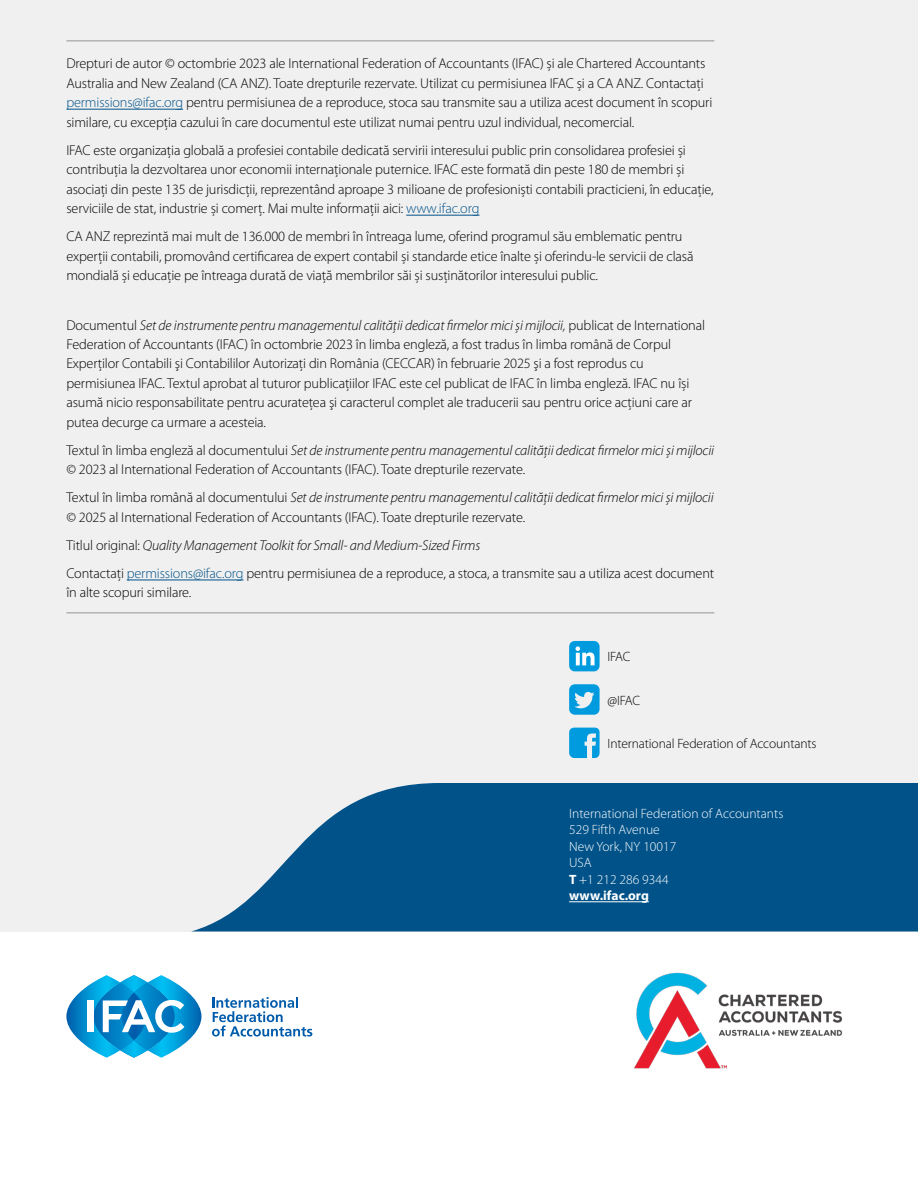
<style>
.page{position:relative;width:918px;height:1188px;background:#fff}
.page>*{position:absolute;margin:0;border:0;box-sizing:border-box;transform-origin:0 0}
.t1{font:300 14.25px/19.5px "Myriad Pro";letter-spacing:-.01em;color:#000}
.t2{font:300 13.5px/16.5px "Myriad Pro";color:#fff}
.t3{font:300 13.5px "Myriad Pro";letter-spacing:-.01em;color:#000}
.s1{color:#005289}
.s2{font-style:italic}
.s3{font-weight:700}
</style>
<div class="page">
<div style="left:0;top:0;width:918px;height:932px;background:#f0f0f0"></div>
<hr style="left:66px;top:109px;width:117px;height:1px;background:#005289">
<hr style="left:406px;top:215px;width:74px;height:1px;background:#005289">
<hr style="left:127px;top:580px;width:117px;height:1px;background:#005289">
<hr style="left:66px;top:40px;width:648px;height:1px;background:#939598">
<hr style="left:66px;top:612px;width:648px;height:1px;background:#939598">
<svg style="left:191px;top:783px;width:727px;height:149px;fill:#005289"></svg>
<svg style="left:66px;top:975px;width:135px;height:83px"></svg>
<svg style="left:212px;top:997px;width:100px;height:40px"></svg>
<img style="left:634px;top:973px;width:209px;height:96px">
<hr style="left:569px;top:901px;width:80px;height:1px;background:#fff">
<svg style="left:569px;top:728px;width:31px;height:30px"></svg>
<svg style="left:569px;top:684px;width:31px;height:31px"></svg>
<svg style="left:569px;top:641px;width:31px;height:30px"></svg>
<p class="t1" style="left:66px;top:54px;width:648px">Drepturi de autor © octombrie 2023 ale International Federation of Accountants (IFAC) și ale Chartered Accountants Australia and New Zealand (CA ANZ). Toate drepturile rezervate. Utilizat cu permisiunea IFAC și a CA ANZ. Contactați <span class="s1">permissions@ifac.org</span> pentru permisiunea de a reproduce, stoca sau transmite sau a utiliza acest document în scopuri similare, cu excepția cazului în care documentul este utilizat numai pentru uzul individual, necomercial.</p>
<p class="t1" style="left:66px;top:140px;width:649px">IFAC este organizația globală a profesiei contabile dedicată servirii interesului public prin consolidarea profesiei și contribuția la dezvoltarea unor economii internaționale puternice. IFAC este formată din peste 180 de membri și asociați din peste 135 de jurisdicții, reprezentând aproape 3 milioane de profesioniști contabili practicieni, în educație, serviciile de stat, industrie și comerț. Mai multe informații aici: <span class="s1">www.ifac.org</span></p>
<p class="t1" style="left:66px;top:227px;width:629px">CA ANZ reprezintă mai mult de 136.000 de membri în întreaga lume, oferind programul său emblematic pentru experții contabili, promovând certificarea de expert contabil și standarde etice înalte și oferindu-le servicii de clasă mondială și educație pe întreaga durată de viață membrilor săi și susținătorilor interesului public.</p>
<p class="t1" style="left:66px;top:315px;width:640px">Documentul <span class="s2">Set de instrumente pentru managementul calității dedicat firmelor mici și mijlocii,</span> publicat de International Federation of Accountants (IFAC) în octombrie 2023 în limba engleză, a fost tradus în limba română de Corpul Experților Contabili şi Contabililor Autorizați din România (CECCAR) în februarie 2025 şi a fost reprodus cu permisiunea IFAC. Textul aprobat al tuturor publicațiilor IFAC este cel publicat de IFAC în limba engleză. IFAC nu își asumă nicio responsabilitate pentru acuratețea şi caracterul complet ale traducerii sau pentru orice acțiuni care ar putea decurge ca urmare a acesteia.</p>
<p class="t1" style="left:66px;top:440px;width:649px">Textul în limba engleză al documentului <span class="s2">Set de instrumente pentru managementul calității dedicat firmelor mici și mijlocii </span>© 2023 al International Federation of Accountants (IFAC). Toate drepturile rezervate.</p>
<p class="t1" style="left:66px;top:488px;width:649px">Textul în limba română al documentului <span class="s2">Set de instrumente pentru managementul calității dedicat firmelor mici și mijlocii </span>© 2025 al International Federation of Accountants (IFAC). Toate drepturile rezervate.</p>
<p class="t1" style="left:66px;top:531px;width:649px;line-height:28px">Titlul original: <span class="s2">Quality Management Toolkit for Small- and Medium-Sized Firms<br></span>Contactați <span class="s1">permissions@ifac.org</span> pentru permisiunea de a reproduce, a stoca, a transmite sau a utiliza acest document</p>
<p class="t1" style="left:66px;top:583px;width:126px">în alte scopuri similare.</p>
<p class="t3" style="left:608px;top:649px;width:25px">IFAC</p>
<p class="t3" style="left:608px;top:692px;width:34px">@IFAC</p>
<p class="t3" style="left:608px;top:735px;width:211px">International Federation of Accountants</p>
<p class="t2" style="left:569px;top:805px;width:216px">International Federation of Accountants<br>529 Fifth Avenue<br>New York, NY 10017<br>USA<br><span class="s3">T</span> +1 212 286 9344<br><span class="s3">www.ifac.org</span></p>
</div>
